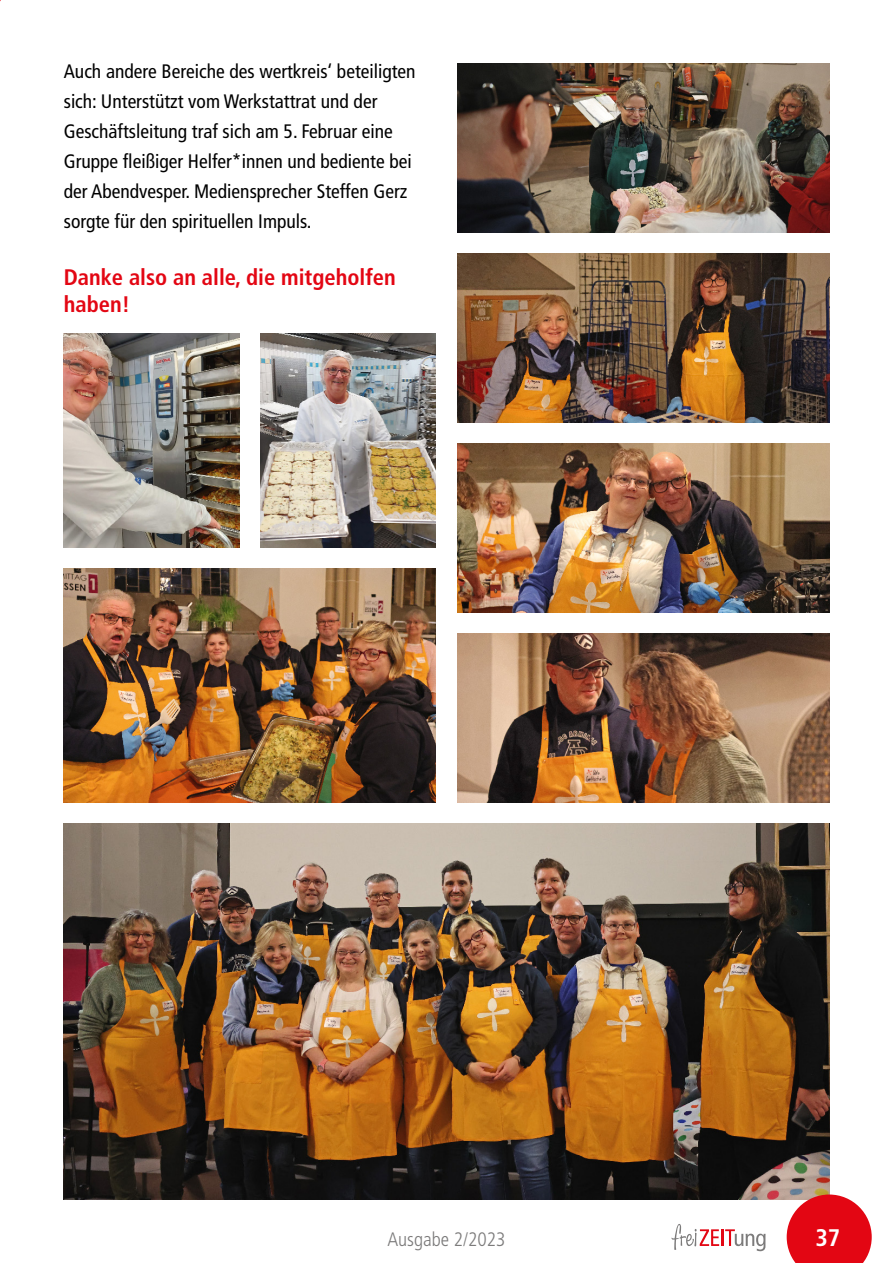
<style>
.page{position:relative;width:893px;height:1263px;background:#fff}
.page>*{position:absolute;margin:0;border:0;box-sizing:border-box;transform-origin:0 0}
.t1{font:700 condensed 24px "Frutiger LT Std";color:#fff}
.t2{font:700 condensed 22.5px/27px "Frutiger LT Std";color:#e30613}
.t3{font:condensed 19.5px/30px "Frutiger LT Std";color:#000}
.t4{font:300 condensed 19.5px "Frutiger LT Std";color:#7c7b7b}
</style>
<div class="page">
<img style="left:64px;top:823px;width:765px;height:376px">
<img style="left:64px;top:569px;width:372px;height:233px">
<img style="left:457px;top:64px;width:372px;height:168px">
<img style="left:457px;top:254px;width:372px;height:168px">
<img style="left:457px;top:444px;width:372px;height:168px">
<img style="left:457px;top:633px;width:372px;height:169px">
<img style="left:64px;top:334px;width:175px;height:214px">
<img style="left:260px;top:334px;width:176px;height:214px">
<svg style="left:787px;top:1194px;width:85px;height:69px;background:#e52c36"></svg>
<svg style="left:671px;top:1224px;width:94px;height:27px"></svg>
<p class="t3" style="left:64px;top:57px;width:353px">Auch andere Bereiche des wertkreis‘ beteiligten sich: Unterstützt vom Werkstattrat und der Geschäftsleitung traf sich am 5. Februar eine Gruppe fleißiger Helfer*innen und bediente bei der Abendvesper. Mediensprecher Steffen Gerz sorgte für den spirituellen Impuls.</p>
<p class="t2" style="left:64px;top:264px;width:334px">Danke also an alle, die mitgeholfen haben!</p>
<p class="t4" style="left:387px;top:1228px;width:120px">Ausgabe 2/2023</p>
<p class="t1" style="left:815px;top:1223px;width:26px">37</p>
</div>
